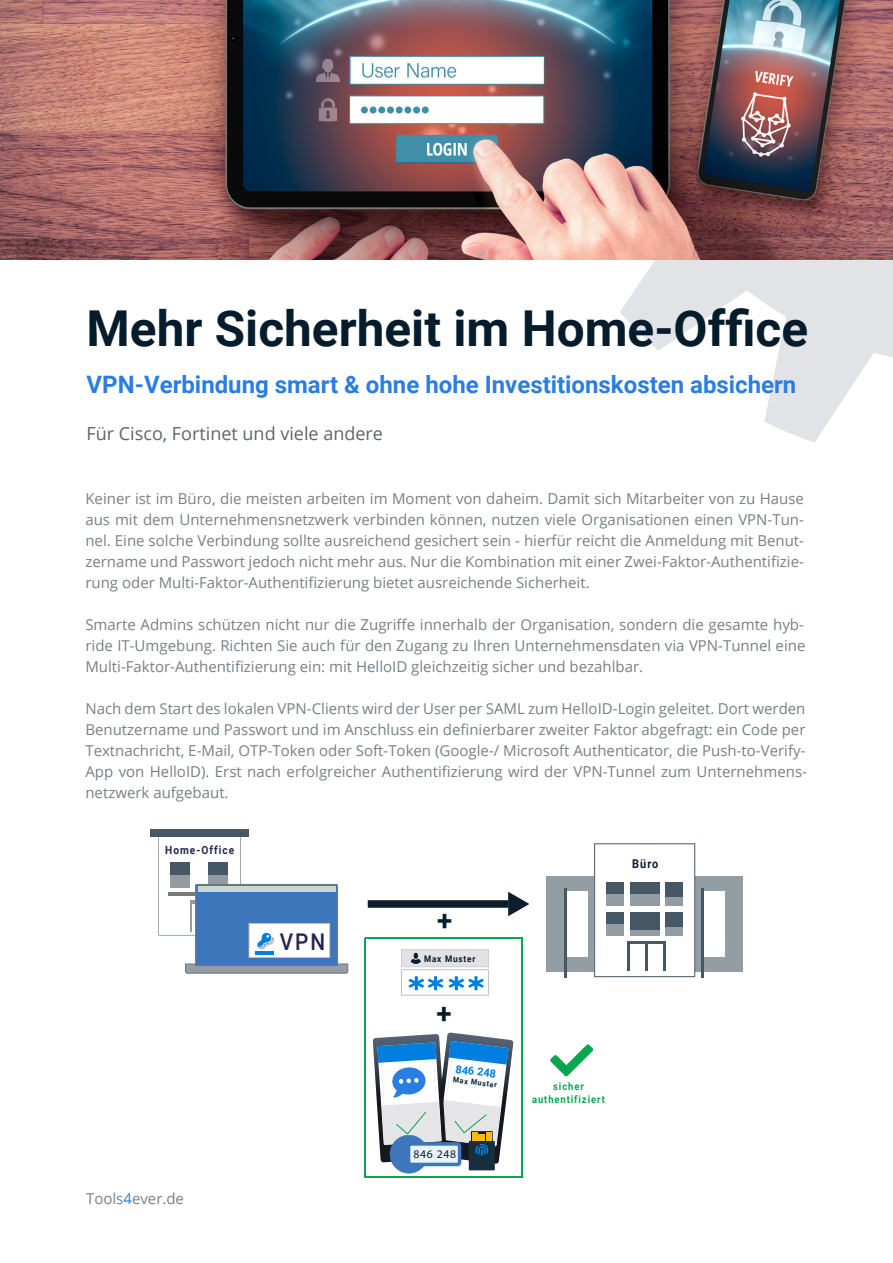
<style>
.page{position:relative;width:893px;height:1263px;background:#fff}
.page>*{position:absolute;margin:0;border:0;box-sizing:border-box;transform-origin:0 0}
.Intro_Lead{font:700 49.5px "Roboto";color:#051c2c}
.t1{font:700 27.75px "Roboto";color:#051c2c}
.Intro_Lead-2{font:700 24px "Roboto";color:#2a7de1}
.t2{font:500 23.1px "Roboto";color:#262551;scale:.9 1}
.Product_Intro{font:18px "Open Sans";color:#5f636a}
.Paragraph{font:15px/21px "Open Sans";color:#778086;text-align:justify}
.Foot_Branding{font:15px "Open Sans";color:#778086}
.t3{font:700 12.15px "Roboto";color:#0d1d2c;scale:.9 1}
.t4{font:11.7px "Digital 7";letter-spacing:.065em;color:#0d1d2c}
.t5{font:700 11.25px "Roboto";letter-spacing:.1em;color:#262551;scale:.9 1}
.t6{font:700 11.1px "Roboto";color:#007fe1}
.t7{font:700 10.35px/12.5px "Roboto";letter-spacing:.1em;color:#09a550;text-align:center;scale:.9 1}
.t8{font:700 9px "Roboto";letter-spacing:.1em;color:#001b2b;scale:.9 1}
.t9{font:700 7.65px "Roboto";color:#001b2b;scale:.92 1}
.s1{color:#2a7de1}
</style>
<div class="page">
<svg style="left:502px;top:259px;width:391px;height:184px"></svg>
<img style="left:0;top:0;width:893px;height:259px">
<svg style="left:550px;top:1044px;width:43px;height:32px"></svg>
<div style="left:150px;top:829px;width:99px;height:8px;background:#465765"></div>
<svg style="left:158px;top:837px;width:190px;height:137px"></svg>
<div style="left:546px;top:876px;width:197px;height:95px;background:#939da4"></div>
<svg style="left:594px;top:843px;width:101px;height:134px"></svg>
<div style="left:627px;top:941px;width:38px;height:30px;background:#465765"></div>
<div style="left:630px;top:944px;width:15px;height:27px;background:#fff"></div>
<div style="left:606px;top:912px;width:18px;height:23px;background:#939ca3"></div>
<div style="left:630px;top:912px;width:30px;height:23px;background:linear-gradient(to right,#939ca3,#939ca3)"></div>
<div style="left:665px;top:912px;width:18px;height:23px;background:#939ca3"></div>
<div style="left:606px;top:882px;width:18px;height:24px;background:#939ca3"></div>
<div style="left:630px;top:882px;width:30px;height:24px;background:#939ca3"></div>
<div style="left:665px;top:882px;width:18px;height:24px;background:#939ca3"></div>
<div style="left:606px;top:882px;width:18px;height:12px;background:#465765"></div>
<div style="left:630px;top:882px;width:30px;height:12px;background:#465765"></div>
<div style="left:665px;top:882px;width:18px;height:15px;background:#465765"></div>
<div style="left:606px;top:912px;width:18px;height:12px;background:#465765"></div>
<div style="left:630px;top:912px;width:30px;height:17px;background:#465765"></div>
<div style="left:665px;top:912px;width:18px;height:14px;background:#465765"></div>
<div style="left:648px;top:944px;width:14px;height:27px;background:#fff"></div>
<div style="left:567px;top:891px;width:21px;height:65px;background:#fff"></div>
<hr style="left:564px;top:888px;width:3px;height:89px;background:#465765">
<div style="left:704px;top:891px;width:21px;height:65px;background:#fff"></div>
<hr style="left:701px;top:888px;width:3px;height:89px;background:#465765">
<div style="left:368px;top:900px;width:140px;height:8px;background:#0d1d2c"></div>
<svg style="left:508px;top:892px;width:21px;height:24px"></svg>
<hr style="left:364px;top:938px;width:2px;height:239px;background:#09a550">
<hr style="left:522px;top:938px;width:1px;height:239px;background:#09a550">
<svg style="left:373px;top:1032px;width:140px;height:141px"></svg>
<div style="left:410px;top:1146px;width:48px;height:17px;background:#e9f3fc"></div>
<svg style="left:401px;top:950px;width:88px;height:45px"></svg>
<hr style="left:365px;top:937px;width:157px;height:2px;background:#09a550">
<hr style="left:365px;top:1176px;width:157px;height:2px;background:#09a550">
<p class="Intro_Lead" style="left:87px;top:294px;width:723px">Mehr Sicherheit im Home-Office</p>
<p class="Intro_Lead-2" style="left:87px;top:368px;width:711px">VPN-Verbindung smart &amp; ohne hohe Investitionskosten absichern</p>
<p class="Product_Intro" style="left:87px;top:421px;width:298px">Für Cisco, Fortinet und viele andere</p>
<p class="Paragraph" style="left:85px;top:488px;width:720px">Keiner ist im Büro, die meisten arbeiten im Moment von daheim. Damit sich Mitarbeiter von zu Hause aus mit dem Unternehmensnetzwerk verbinden können, nutzen viele Organisationen einen VPN-Tun&shy;nel. Eine solche Verbindung sollte ausreichend gesichert sein - hierfür reicht die Anmeldung mit Benut&shy;zername und Passwort jedoch nicht mehr aus. Nur die Kombination mit einer Zwei-Faktor-Authentifizie&shy;rung oder Multi-Faktor-Authentifizierung bietet ausreichende Sicherheit.</p>
<p class="Paragraph" style="left:85px;top:614px;width:722px">Smarte Admins schützen nicht nur die Zugriffe innerhalb der Organisation, sondern die gesamte hyb&shy;ride IT-Umgebung. Richten Sie auch für den Zugang zu Ihren Unternehmensdaten via VPN-Tunnel eine Multi-Faktor-Authentifizierung ein: mit HelloID gleichzeitig sicher und bezahlbar.</p>
<p class="Paragraph" style="left:85px;top:698px;width:723px">Nach dem Start des lokalen VPN-Clients wird der User per SAML zum HelloID-Login geleitet. Dort werden Benutzername und Passwort und im Anschluss ein definierbarer zweiter Faktor abgefragt: ein Code per Textnachricht, E-Mail, OTP-Token oder Soft-Token (Google-/ Microsoft Authenticator, die Push-to-Verify-App von HelloID). Erst nach erfolgreicher Authentifizierung wird der VPN-Tunnel zum Unternehmens&shy;netzwerk aufgebaut.</p>
<p class="t5" style="left:165px;top:842px;width:78px">Home-Office</p>
<p class="t2" style="left:280px;top:925px;width:52px">VPN</p>
<p class="Foot_Branding" style="left:86px;top:1189px;width:100px">Tools<span class="s1">4</span>ever.de</p>
<p class="t1" style="left:437px;top:900px;width:17px">+</p>
<p class="t8" style="left:424px;top:953px;width:58px">Max Muster</p>
<p class="t1" style="left:436px;top:993px;width:17px">+</p>
<p class="t6" style="left:456px;top:1061px;width:42px;rotate:7deg">846 248</p>
<p class="t9" style="left:454px;top:1074px;width:49px;rotate:7deg">Max Muster</p>
<p class="t4" style="left:413px;top:1147px;width:44px">846 248</p>
<p class="t3" style="left:632px;top:855px;width:31px">Büro</p>
<p class="t7" style="left:532px;top:1080px;width:82px">sicher authentifiziert</p>
</div>
